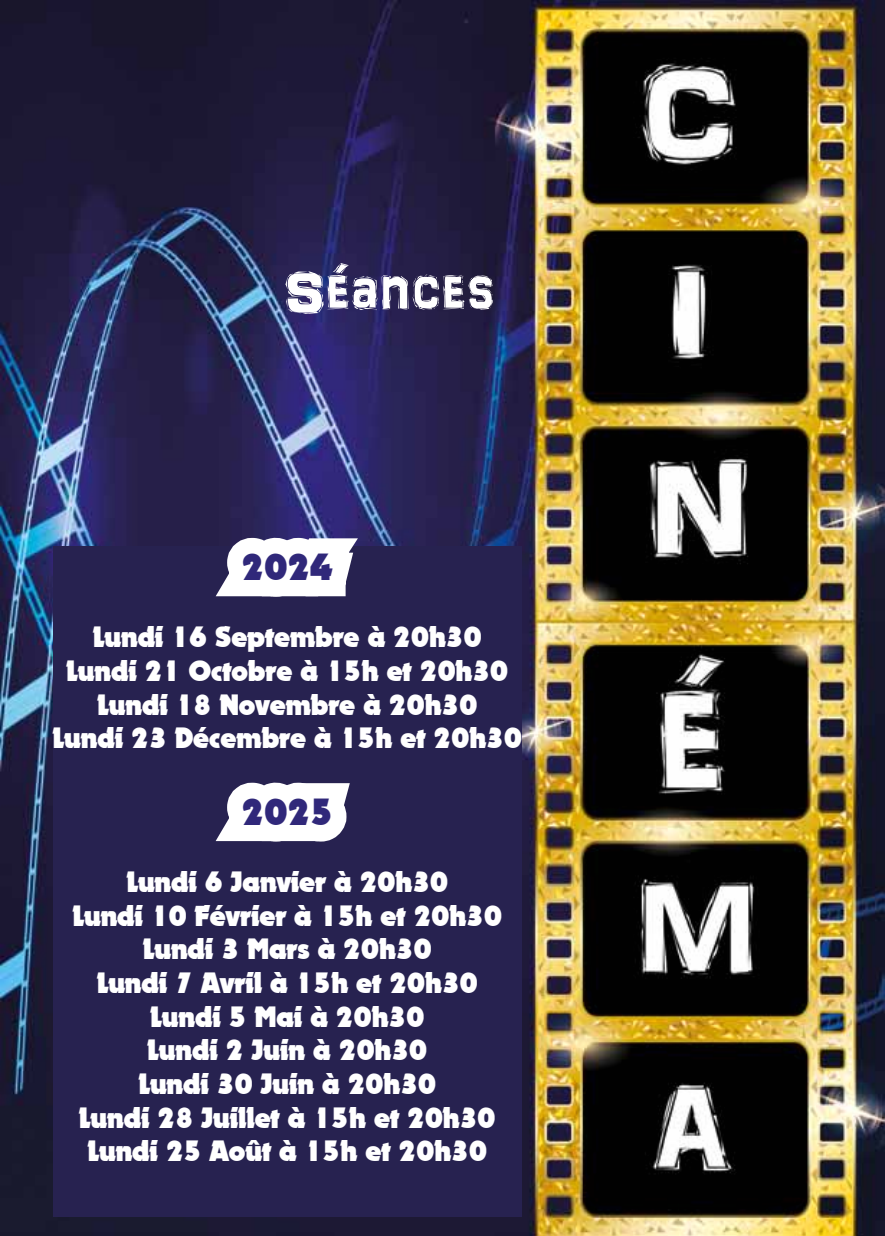
<style>
.page{position:relative;width:885px;height:1236px;background:#fff}
.page>*{position:absolute;margin:0;border:0;box-sizing:border-box;transform-origin:0 0}
.t1{font:60px "ARDARLING";color:#fff}
.t2{font:36px "November";color:#30287a}
.t3{font:28px/33.6px "November";color:#fff;text-align:center}
</style>
<div class="page">
<img style="left:0;top:0;width:884px;height:1236px">
<div style="left:53px;top:546px;width:469px;height:670px;background:#272250"></div>
<svg style="left:188px;top:451px;width:199px;height:146px"></svg>
<svg style="left:215px;top:782px;width:135px;height:60px;background:#dbdae2"></svg>
<h1 class="t1" style="left:283px;top:257px;width:213px">Séances</h1>
<p class="t2" style="left:241px;top:546px;width:93px">2024</p>
<p class="t3" style="left:53px;top:622px;width:470px">Lundi 16 Septembre à 20h30<br>Lundi 21 Octobre à 15h et 20h30<br>Lundi 18 Novembre à 20h30<br>Lundi 23 Décembre à 15h et 20h30</p>
<p class="t2" style="left:241px;top:791px;width:93px">2025</p>
<p class="t3" style="left:73px;top:866px;width:431px">Lundi 6 Janvier à 20h30<br>Lundi 10 Février à 15h et 20h30<br>Lundi 3 Mars à 20h30<br>Lundi 7 Avril à 15h et 20h30<br>Lundi 5 Mai à 20h30<br>Lundi 2 Juin à 20h30<br>Lundi 30 Juin à 20h30<br>Lundi 28 Juillet à 15h et 20h30<br>Lundi 25 Août à 15h et 20h30</p>
</div>
